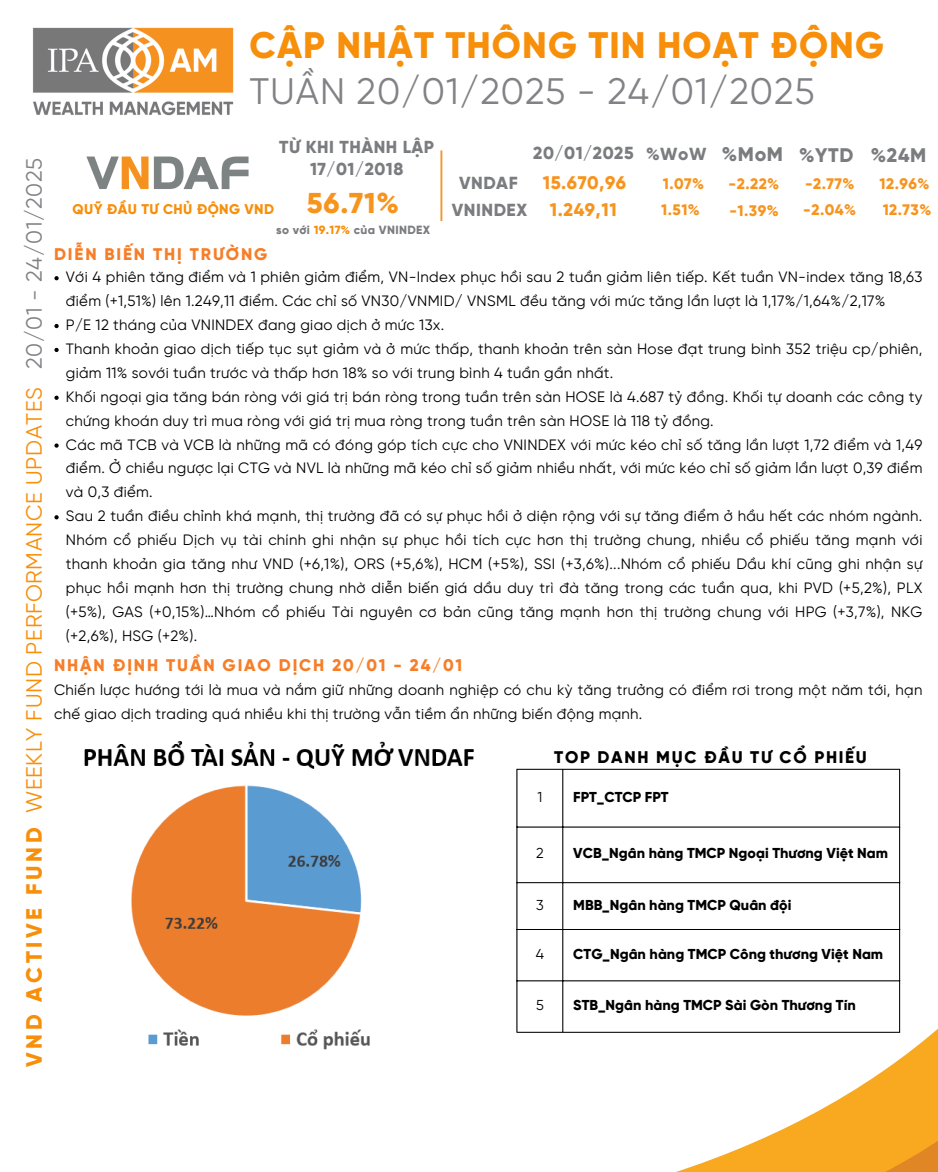
<style>
.page{position:relative;width:938px;height:1172px;background:#fff}
.page>*{position:absolute;margin:0;border:0;box-sizing:border-box;transform-origin:0 0}
.t1{font:36.88px "SVN Gilroy X Bold";letter-spacing:.03em;color:#f78f0a}
.t2{font:36.81px "SVN Gilroy";letter-spacing:.03em;color:#818285}
.t3{font:28.69px "SVN Gilroy X Bold";color:#f7941e}
.t4{font:22.19px "SVN Gilroy";letter-spacing:.03em;color:#f78f0a}
.t5{font:22.19px "SVN Gilroy";letter-spacing:.03em;color:#818285}
.t6{font:22.19px "SVN Gilroy X Bold";letter-spacing:.165em;color:#f78f0a}
.t7{font:19.69px "SVN Gilroy X Bold";letter-spacing:.03em;color:#7b7c7f}
.t8{font:18.25px "SVN Gilroy X Bold";letter-spacing:.03em;color:#f7941e}
.t9{font:17.44px "SVN Gilroy X Bold";letter-spacing:.03em;color:#7b7c7f}
.t10{font:17.38px "SVN Gilroy X Bold";letter-spacing:.03em;color:#7b7c7f}
.t11{font:16.88px "SVN Gilroy X Bold";letter-spacing:.11em;color:#f67e28}
.t12{font:16.88px "SVN Gilroy X Bold";letter-spacing:.1em;color:#000}
.t13{font:15.25px "SVN Gilroy X Bold";letter-spacing:.03em;color:#f7941e}
.t14{font:15px/23.9px "SVN Gilroy";letter-spacing:.02em;color:#000}
.t15{font:14.38px "SVN Gilroy X Bold";color:#000}
.t16{font:14.38px "SVN Gilroy";color:#000}
.t17{font:14.06px "SVN Gilroy X Bold";letter-spacing:.03em;color:#f78f0a}
.t18{font:11.88px "SVN Gilroy X Bold";letter-spacing:.03em;color:#7b7c7f}
.s1{color:#f78f0a}
</style>
<div class="page">
<hr style="left:516px;top:770px;width:1px;height:262px;background:#000">
<hr style="left:562px;top:770px;width:1px;height:262px;background:#000">
<hr style="left:899px;top:770px;width:1px;height:262px;background:#000">
<hr style="left:516px;top:769px;width:384px;height:1px;background:#000">
<hr style="left:516px;top:827px;width:384px;height:1px;background:#000">
<hr style="left:516px;top:882px;width:384px;height:1px;background:#000">
<svg style="left:516px;top:914px;width:422px;height:142px"></svg>
<svg style="left:676px;top:1056px;width:262px;height:116px;fill:#f9a924"></svg>
<img style="left:33px;top:27px;width:201px;height:89px">
<img style="left:86px;top:156px;width:163px;height:34px">
<hr style="left:440px;top:150px;width:2px;height:71px;background:#f79526">
<img style="left:84px;top:741px;width:390px;height:309px">
<svg style="left:54px;top:276px;width:5px;height:4px"></svg>
<svg style="left:54px;top:324px;width:5px;height:4px"></svg>
<svg style="left:54px;top:348px;width:5px;height:4px"></svg>
<svg style="left:54px;top:396px;width:5px;height:4px"></svg>
<svg style="left:54px;top:443px;width:5px;height:5px"></svg>
<svg style="left:54px;top:515px;width:5px;height:4px"></svg>
<h5 class="t1" style="left:249px;top:28px;width:636px">CẬP NHẬT THÔNG TIN HOẠT ĐỘNG</h5>
<h5 class="t2" style="left:249px;top:75px;width:566px">TUẦN 20/01/2025 - 24/01/2025</h5>
<p class="t5" style="left:24px;top:369px;width:213px;rotate:-90deg">20/01 - 24/01/2025</p>
<h6 class="t4" style="left:24px;top:813px;width:428px;rotate:-90deg">WEEKLY FUND PERFORMANCE UPDATES</h6>
<p class="t6" style="left:24px;top:1067px;width:241px;rotate:-90deg">VND ACTIVE FUND</p>
<p class="t10" style="left:279px;top:139px;width:156px">TỪ KHI THÀNH LẬP</p>
<p class="t10" style="left:310px;top:161px;width:95px">17/01/2018</p>
<p class="t17" style="left:72px;top:203px;width:203px">QUỸ ĐẦU TƯ CHỦ ĐỘNG VND</p>
<p class="t3" style="left:307px;top:190px;width:94px">56.71%</p>
<p class="t18" style="left:276px;top:225px;width:155px">so với <span class="s1">19.17%</span> của VNINDEX</p>
<p class="t11" style="left:54px;top:247px;width:215px">DIỄN BIẾN THỊ TRƯỜNG</p>
<p class="t9" style="left:533px;top:145px;width:102px">20/01/2025</p>
<p class="t9" style="left:646px;top:146px;width:62px">%WoW</p>
<p class="t7" style="left:722px;top:145px;width:63px">%MoM</p>
<p class="t8" style="left:543px;top:174px;width:85px">15.670,96</p>
<p class="t13" style="left:662px;top:177px;width:43px">1.07%</p>
<p class="t9" style="left:459px;top:175px;width:60px">VNDAF</p>
<p class="t13" style="left:728px;top:177px;width:52px;rotate:1deg">-2.22%</p>
<p class="t13" style="left:729px;top:204px;width:51px">-1.39%</p>
<p class="t9" style="left:452px;top:202px;width:77px">VNINDEX</p>
<p class="t8" style="left:550px;top:202px;width:68px">1.249,11</p>
<h3 class="t13" style="left:661px;top:203px;width:40px">1.51%</h3>
<p class="t7" style="left:799px;top:146px;width:56px">%YTD</p>
<p class="t13" style="left:805px;top:177px;width:51px">-2.77%</p>
<p class="t13" style="left:803px;top:203px;width:54px">-2.04%</p>
<p class="t7" style="left:871px;top:146px;width:57px">%24M</p>
<p class="t13" style="left:879px;top:177px;width:51px">12.96%</p>
<p class="t13" style="left:882px;top:203px;width:50px">12.73%</p>
<p class="t14" style="left:66px;top:266px;width:858px">Với 4 phiên tăng điểm và 1 phiên giảm điểm, VN-Index phục hồi sau 2 tuần giảm liên tiếp. Kết tuần VN-index tăng 18,63 điểm (+1,51%) lên 1.249,11 điểm. Các chỉ số VN30/VNMID/ VNSML đều tăng với mức tăng lần lượt là 1,17%/1,64%/2,17%</p>
<h6 class="t14" style="left:66px;top:314px;width:380px">P/E 12 tháng của VNINDEX đang giao dịch ở mức 13x.</h6>
<p class="t14" style="left:66px;top:338px;width:858px">Thanh khoản giao dịch tiếp tục sụt giảm và ở mức thấp, thanh khoản trên sàn Hose đạt trung bình 352 triệu cp/phiên, giảm 11% sovới tuần trước và thấp hơn 18% so với trung bình 4 tuần gần nhất.</p>
<p class="t14" style="left:66px;top:386px;width:858px">Khối ngoại gia tăng bán ròng với giá trị bán ròng trong tuần trên sàn HOSE là 4.687 tỷ đồng. Khối tự doanh các công ty chứng khoán duy trì mua ròng với giá trị mua ròng trong tuần trên sàn HOSE là 118 tỷ đồng.</p>
<p class="t14" style="left:66px;top:433px;width:858px;text-align:justify">Các mã TCB và VCB là những mã có đóng góp tích cực cho VNINDEX với mức kéo chỉ số tăng lần lượt 1,72 điểm và 1,49 điểm. Ở chiều ngược lại CTG và NVL là những mã kéo chỉ số giảm nhiều nhất, với mức kéo chỉ số giảm lần lượt 0,39 điểm và 0,3 điểm.</p>
<p class="t14" style="left:66px;top:505px;width:858px;text-align:justify">Sau 2 tuần điều chỉnh khá mạnh, thị trường đã có sự phục hồi ở diện rộng với sự tăng điểm ở hầu hết các nhóm ngành.<br>Nhóm cổ phiếu Dịch vụ tài chính ghi nhận sự phục hồi tích cực hơn thị trường chung, nhiều cổ phiếu tăng mạnh với thanh khoản gia tăng như VND (+6,1%), ORS (+5,6%), HCM (+5%), SSI (+3,6%)...Nhóm cổ phiếu Dầu khí cũng ghi nhận sự phục hồi mạnh hơn thị trường chung nhờ diễn biến giá dầu duy trì đà tăng trong các tuần qua, khi PVD (+5,2%), PLX (+5%), GAS (+0,15%)…Nhóm cổ phiếu Tài nguyên cơ bản cũng tăng mạnh hơn thị trường chung với HPG (+3,7%), NKG (+2,6%), HSG (+2%).</p>
<p class="t11" style="left:54px;top:658px;width:410px">NHẬN ĐỊNH TUẦN GIAO DỊCH 20/01 - 24/01</p>
<p class="t14" style="left:54px;top:679px;width:869px">Chiến lược hướng tới là mua và nắm giữ những doanh nghiệp có chu kỳ tăng trưởng có điểm rơi trong một năm tới, hạn chế giao dịch trading quá nhiều khi thị trường vẫn tiềm ẩn những biến động mạnh.</p>
<p class="t12" style="left:554px;top:750px;width:314px">TOP DANH MỤC ĐẦU TƯ CỔ PHIẾU</p>
<p class="t16" style="left:537px;top:790px;width:6px">1</p>
<h1 class="t15" style="left:573px;top:790px;width:97px">FPT_CTCP FPT</h1>
<h4 class="t16" style="left:536px;top:847px;width:9px">2</h4>
<p class="t15" style="left:573px;top:847px;width:316px">VCB_Ngân hàng TMCP Ngoại Thương Việt Nam</p>
<p class="t16" style="left:536px;top:898px;width:9px">3</p>
<h6 class="t15" style="left:573px;top:898px;width:220px">MBB_Ngân hàng TMCP Quân đội</h6>
<p class="t16" style="left:535px;top:947px;width:10px">4</p>
<p class="t15" style="left:573px;top:947px;width:311px">CTG_Ngân hàng TMCP Công thương Việt Nam</p>
<p class="t16" style="left:536px;top:999px;width:9px">5</p>
<h5 class="t15" style="left:573px;top:999px;width:284px">STB_Ngân hàng TMCP Sài Gòn Thương Tín</h5>
</div>
